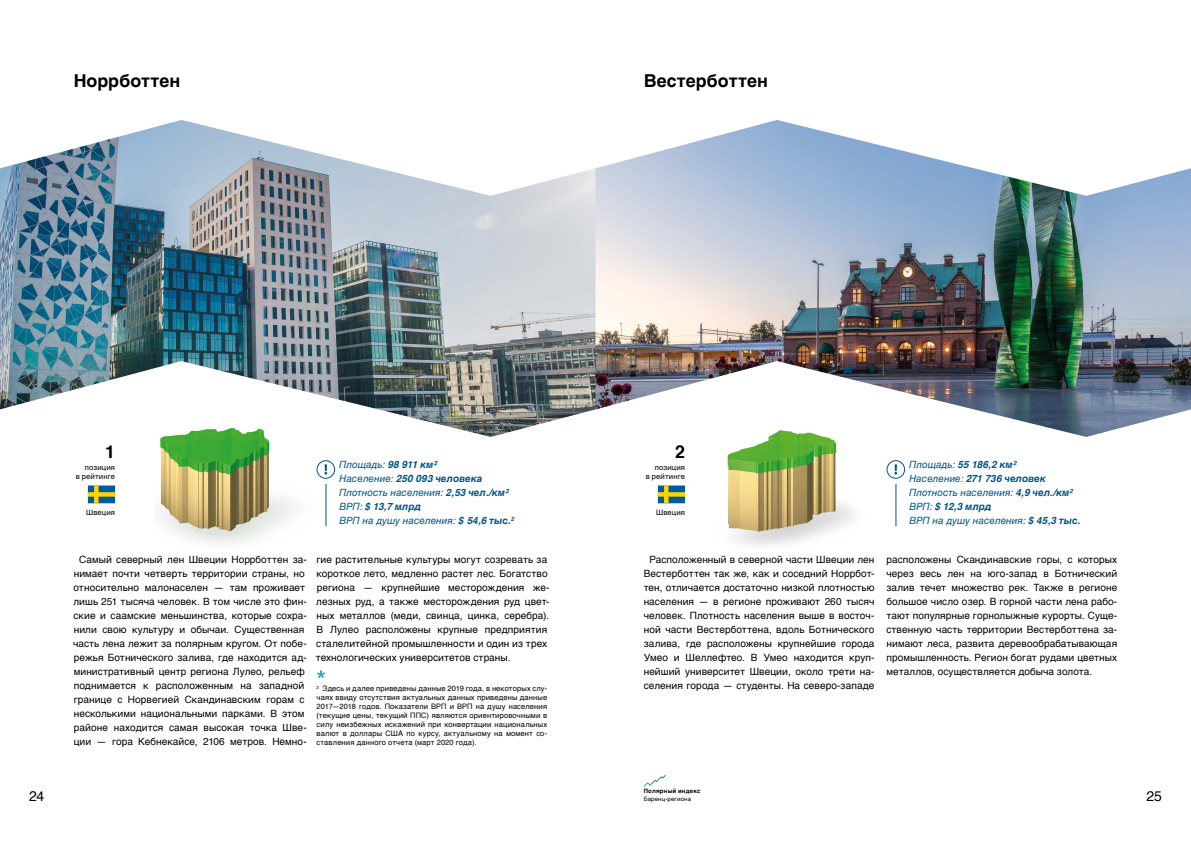
<style>
.page{position:relative;width:1191px;height:842px;background:#fff}
.page>*{position:absolute;margin:0;border:0;box-sizing:border-box;transform-origin:0 0}
.t1{font:700 23.7px "Helvetica";color:#fff}
.t2{font:700 17.8px "Helvetica";letter-spacing:.01em;color:#000}
.t3{font:14px "Helvetica";color:#000}
.t4{font:10px/14px "Helvetica";letter-spacing:.005em;color:#000}
.t5{font:italic 10px/14px "Helvetica";letter-spacing:-.005em;color:#005686}
.t6{font:7.5px/9px "Helvetica";letter-spacing:.02em;color:#000;text-align:right}
.t7{font:700 6px "Helvetica";letter-spacing:.03em;color:#000}
.t8{font:6px "Helvetica";letter-spacing:.025em;color:#000}
.s1{font-weight:700}
</style>
<div class="page">
<svg style="left:643px;top:775px;width:22px;height:12px"></svg>
<img style="left:0;top:120px;width:595px;height:317px">
<img style="left:155px;top:405px;width:161px;height:139px">
<svg style="left:88px;top:485px;width:27px;height:18px"></svg>
<hr style="left:325px;top:484px;width:1px;height:42px;background:#005686">
<div style="left:316px;top:460px;width:19px;height:19px;border:1px solid #005686;border-radius:50%"></div>
<svg style="left:324px;top:464px;width:3px;height:11px"></svg>
<img style="left:727px;top:437px;width:129px;height:109px">
<svg style="left:658px;top:485px;width:27px;height:18px"></svg>
<hr style="left:895px;top:484px;width:1px;height:42px;background:#005686">
<div style="left:886px;top:460px;width:19px;height:19px;border:1px solid #005686;border-radius:50%"></div>
<svg style="left:894px;top:464px;width:3px;height:11px"></svg>
<img style="left:595px;top:120px;width:596px;height:317px">
<h2 class="t2" style="left:74px;top:66px;width:108px">Норрботтен</h2>
<h2 class="t2" style="left:643px;top:66px;width:126px">Вестерботтен</h2>
<h2 class="t2" style="left:105px;top:438px;width:11px">1</h2>
<p class="t6" style="left:76px;top:463px;width:41px">позиция<br>в рейтинге</p>
<p class="t6" style="left:86px;top:508px;width:30px">Швеция</p>
<p class="t5" style="left:339px;top:458px;width:176px">Площадь: <span class="s1">98 911 км²<br></span>Население: <span class="s1">250 093 человека<br></span>Плотность населения: <span class="s1">2,53 чел./км²<br></span>ВРП: <span class="s1">$ 13,7 млрд<br></span>ВРП на душу населения: <span class="s1">$ 54,6 тыс.</span><sup>2</sup></p>
<p class="t4" style="left:73px;top:553px;width:235px;text-indent:6px">Самый северный лен Швеции Норрботтен за&shy;нимает почти четверть территории страны, но относительно малонаселен — там проживает лишь 251 тысяча человек. В том числе это фин&shy;ские и саамские меньшинства, которые сохра&shy;нили свою культуру и обычаи. Существенная часть лена лежит за полярным кругом. От побе&shy;режья Ботнического залива, где находится ад&shy;министративный центр региона Лулео, рельеф поднимается к расположенным на западной границе с Норвегией Скандинавским горам с несколькими национальными парками. В этом районе находится самая высокая точка Шве&shy;ции — гора Кебнекайсе, 2106 метров. Немно-</p>
<p class="t4" style="left:316px;top:553px;width:235px">гие растительные культуры могут созревать за короткое лето, медленно растет лес. Богатство региона — крупнейшие месторождения же&shy;лезных руд, а также месторождения руд цвет&shy;ных металлов (меди, свинца, цинка, серебра).<br>В Лулео расположены крупные предприятия сталелитейной промышленности и один из трех технологических университетов страны.</p>
<h1 class="t1" style="left:316px;top:660px;width:11px">*</h1>
<p class="t6" style="left:316px;top:684px;width:232px;text-align:justify"><sup>2</sup> Здесь и далее приведены данные 2019 года, в некоторых слу&shy;чаях ввиду отсутствия актуальных данных приведены данные 2017—2018 годов. Показатели ВРП и ВРП на душу населения (текущие цены, текущий ППС) являются ориентировочными в силу неизбежных искажений при конвертации национальных валют в доллары США по курсу, актуальному на момент со&shy;ставления данного отчета (март 2020 года).</p>
<h2 class="t2" style="left:675px;top:438px;width:11px">2</h2>
<p class="t6" style="left:646px;top:463px;width:41px">позиция<br>в рейтинге</p>
<p class="t6" style="left:656px;top:508px;width:30px">Швеция</p>
<p class="t5" style="left:909px;top:458px;width:173px">Площадь: <span class="s1">55 186,2 км²<br></span>Население: <span class="s1">271 736 человек<br></span>Плотность населения: <span class="s1">4,9 чел./км²<br></span>ВРП: <span class="s1">$ 12,3 млрд<br></span>ВРП на душу населения: <span class="s1">$ 45,3 тыс.</span></p>
<p class="t4" style="left:643px;top:553px;width:232px;text-align:center">Расположенный в северной части Швеции лен Вестерботтен так же, как и соседний Норрбот&shy;тен, отличается достаточно низкой плотностью населения — в регионе проживают 260 тысяч человек. Плотность населения выше в восточ&shy;ной части Вестерботтена, вдоль Ботнического залива, где расположены крупнейшие города Умео и Шеллефтео. В Умео находится круп&shy;нейший университет Швеции, около трети на&shy;селения города — студенты. На северо-западе</p>
<p class="t4" style="left:886px;top:553px;width:232px;text-align:justify">расположены Скандинавские горы, с которых через весь лен на юго-запад в Ботнический залив течет множество рек. Также в регионе большое число озер. В горной части лена рабо&shy;тают популярные горнолыжные курорты. Суще&shy;ственную часть территории Вестерботтена за&shy;нимают леса, развита деревообрабатывающая промышленность. Регион богат рудами цветных металлов, осуществляется добыча золота.</p>
<p class="t7" style="left:643px;top:786px;width:58px">Полярный индекс</p>
<p class="t8" style="left:643px;top:794px;width:49px">Баренц-региона</p>
<h3 class="t3" style="left:29px;top:785px;width:17px">24</h3>
<h3 class="t3" style="left:1146px;top:785px;width:17px">25</h3>
</div>
